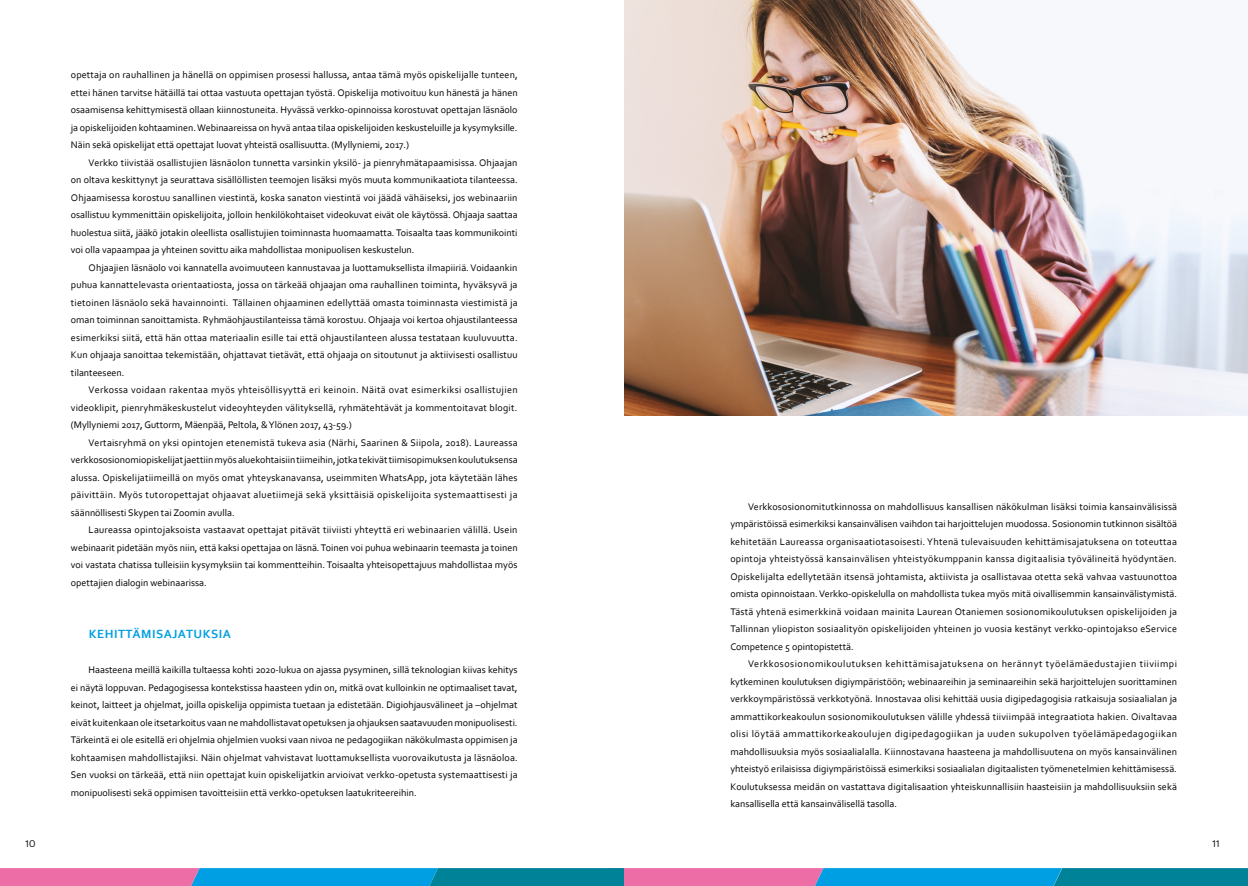
<style>
.page{position:relative;width:1248px;height:886px;background:#fff}
.page>*{position:absolute;margin:0;border:0;box-sizing:border-box;transform-origin:0 0}
.t1{font:700 12.5px "Corbel";letter-spacing:.04em;color:#009fe3}
.t2{font:10.38px "Omnes";color:#000}
.t3{font:10px/17.5px "Corbel";color:#000;text-align:justify}
</style>
<div class="page">
<svg style="left:0;top:868px;width:1247px;height:18px;background:#4b87b9"></svg>
<img style="left:624px;top:0;width:623px;height:416px">
<p class="t3" style="left:71px;top:66px;width:448px">opettaja on rauhallinen ja hänellä on oppimisen prosessi hallussa, antaa tämä myös opiskelijalle tunteen, ettei hänen tarvitse hätäillä tai ottaa vastuuta opettajan työstä. Opiskelija motivoituu kun hänestä ja hänen osaamisensa kehittymisestä ollaan kiinnostuneita. Hyvässä verkko-opinnoissa korostuvat opettajan läsnäolo ja opiskelijoiden kohtaaminen. Webinaareissa on hyvä antaa tilaa opiskelijoiden keskusteluille ja kysymyksille.<br>Näin sekä opiskelijat että opettajat luovat yhteistä osallisuutta. (Myllyniemi, 2017.)</p>
<p class="t3" style="left:71px;top:153px;width:448px;text-indent:18px">Verkko tiivistää osallistujien läsnäolon tunnetta varsinkin yksilö- ja pienryhmätapaamisissa. Ohjaajan on oltava keskittynyt ja seurattava sisällöllisten teemojen lisäksi myös muuta kommunikaatiota tilanteessa.<br>Ohjaamisessa korostuu sanallinen viestintä, koska sanaton viestintä voi jäädä vähäiseksi, jos webinaariin osallistuu kymmenittäin opiskelijoita, jolloin henkilökohtaiset videokuvat eivät ole käytössä. Ohjaaja saattaa huolestua siitä, jääkö jotakin oleellista osallistujien toiminnasta huomaamatta. Toisaalta taas kommunikointi voi olla vapaampaa ja yhteinen sovittu aika mahdollistaa monipuolisen keskustelun.</p>
<p class="t3" style="left:71px;top:258px;width:448px;text-indent:18px">Ohjaajien läsnäolo voi kannatella avoimuuteen kannustavaa ja luottamuksellista ilmapiiriä. Voidaankin puhua kannattelevasta orientaatiosta, jossa on tärkeää ohjaajan oma rauhallinen toiminta, hyväksyvä ja tietoinen läsnäolo sekä havainnointi. Tällainen ohjaaminen edellyttää omasta toiminnasta viestimistä ja oman toiminnan sanoittamista. Ryhmäohjaustilanteissa tämä korostuu. Ohjaaja voi kertoa ohjaustilanteessa esimerkiksi siitä, että hän ottaa materiaalin esille tai että ohjaustilanteen alussa testataan kuuluvuutta.<br>Kun ohjaaja sanoittaa tekemistään, ohjattavat tietävät, että ohjaaja on sitoutunut ja aktiivisesti osallistuu tilanteeseen.</p>
<p class="t3" style="left:71px;top:381px;width:448px;text-indent:18px">Verkossa voidaan rakentaa myös yhteisöllisyyttä eri keinoin. Näitä ovat esimerkiksi osallistujien videoklipit, pienryhmäkeskustelut videoyhteyden välityksellä, ryhmätehtävät ja kommentoitavat blogit. (Myllyniemi 2017, Guttorm, Mäenpää, Peltola, &amp; Ylönen 2017, 43-59.)</p>
<p class="t3" style="left:71px;top:433px;width:448px;text-indent:18px">Vertaisryhmä on yksi opintojen etenemistä tukeva asia (Närhi, Saarinen &amp; Siipola, 2018). Laureassa verkkososionomiopiskelijat jaettiin myös aluekohtaisiin tiimeihin, jotka tekivät tiimisopimuksen koulutuksensa alussa. Opiskelijatiimeillä on myös omat yhteyskanavansa, useimmiten WhatsApp, jota käytetään lähes päivittäin. Myös tutoropettajat ohjaavat aluetiimejä sekä yksittäisiä opiskelijoita systemaattisesti ja säännöllisesti Skypen tai Zoomin avulla.</p>
<p class="t3" style="left:71px;top:521px;width:448px;text-indent:18px">Laureassa opintojaksoista vastaavat opettajat pitävät tiiviisti yhteyttä eri webinaarien välillä. Usein webinaarit pidetään myös niin, että kaksi opettajaa on läsnä. Toinen voi puhua webinaarin teemasta ja toinen voi vastata chatissa tulleisiin kysymyksiin tai kommentteihin. Toisaalta yhteisopettajuus mahdollistaa myös opettajien dialogin webinaarissa.</p>
<p class="t1" style="left:89px;top:626px;width:144px">KEHITTÄMISAJATUKSIA</p>
<p class="t3" style="left:71px;top:661px;width:448px;text-indent:18px">Haasteena meillä kaikilla tultaessa kohti 2020-lukua on ajassa pysyminen, sillä teknologian kiivas kehitys ei näytä loppuvan. Pedagogisessa kontekstissa haasteen ydin on, mitkä ovat kulloinkin ne optimaaliset tavat, keinot, laitteet ja ohjelmat, joilla opiskelija oppimista tuetaan ja edistetään. Digiohjausvälineet ja –ohjelmat eivät kuitenkaan ole itsetarkoitus vaan ne mahdollistavat opetuksen ja ohjauksen saatavuuden monipuolisesti.<br>Tärkeintä ei ole esitellä eri ohjelmia ohjelmien vuoksi vaan nivoa ne pedagogiikan näkökulmasta oppimisen ja kohtaamisen mahdollistajiksi. Näin ohjelmat vahvistavat luottamuksellista vuorovaikutusta ja läsnäoloa.<br>Sen vuoksi on tärkeää, että niin opettajat kuin opiskelijatkin arvioivat verkko-opetusta systemaattisesti ja monipuolisesti sekä oppimisen tavoitteisiin että verkko-opetuksen laatukriteereihin.</p>
<p class="t3" style="left:730px;top:497px;width:448px;text-indent:18px">Verkkososionomitutkinnossa on mahdollisuus kansallisen näkökulman lisäksi toimia kansainvälisissä ympäristöissä esimerkiksi kansainvälisen vaihdon tai harjoittelujen muodossa. Sosionomin tutkinnon sisältöä kehitetään Laureassa organisaatiotasoisesti. Yhtenä tulevaisuuden kehittämisajatuksena on toteuttaa opintoja yhteistyössä kansainvälisen yhteistyökumppanin kanssa digitaalisia työvälineitä hyödyntäen.<br>Opiskelijalta edellytetään itsensä johtamista, aktiivista ja osallistavaa otetta sekä vahvaa vastuunottoa omista opinnoistaan. Verkko-opiskelulla on mahdollista tukea myös mitä oivallisemmin kansainvälistymistä.<br>Tästä yhtenä esimerkkinä voidaan mainita Laurean Otaniemen sosionomikoulutuksen opiskelijoiden ja Tallinnan yliopiston sosiaalityön opiskelijoiden yhteinen jo vuosia kestänyt verkko-opintojakso eService Competence 5 opintopistettä.</p>
<p class="t3" style="left:730px;top:655px;width:448px;text-indent:18px">Verkkososionomikoulutuksen kehittämisajatuksena on herännyt työelämäedustajien tiiviimpi kytkeminen koulutuksen digiympäristöön; webinaareihin ja seminaareihin sekä harjoittelujen suorittaminen verkkoympäristössä verkkotyönä. Innostavaa olisi kehittää uusia digipedagogisia ratkaisuja sosiaalialan ja ammattikorkeakoulun sosionomikoulutuksen välille yhdessä tiiviimpää integraatiota hakien. Oivaltavaa olisi löytää ammattikorkeakoulujen digipedagogiikan ja uuden sukupolven työelämäpedagogiikan mahdollisuuksia myös sosiaalialalla. Kiinnostavana haasteena ja mahdollisuutena on myös kansainvälinen yhteistyö erilaisissa digiympäristöissä esimerkiksi sosiaalialan digitaalisten työmenetelmien kehittämisessä.<br>Koulutuksessa meidän on vastattava digitalisaation yhteiskunnallisiin haasteisiin ja mahdollisuuksiin sekä kansallisella että kansainvälisellä tasolla.</p>
<p class="t2" style="left:25px;top:837px;width:12px">10</p>
<p class="t2" style="left:1212px;top:837px;width:9px">11</p>
</div>
